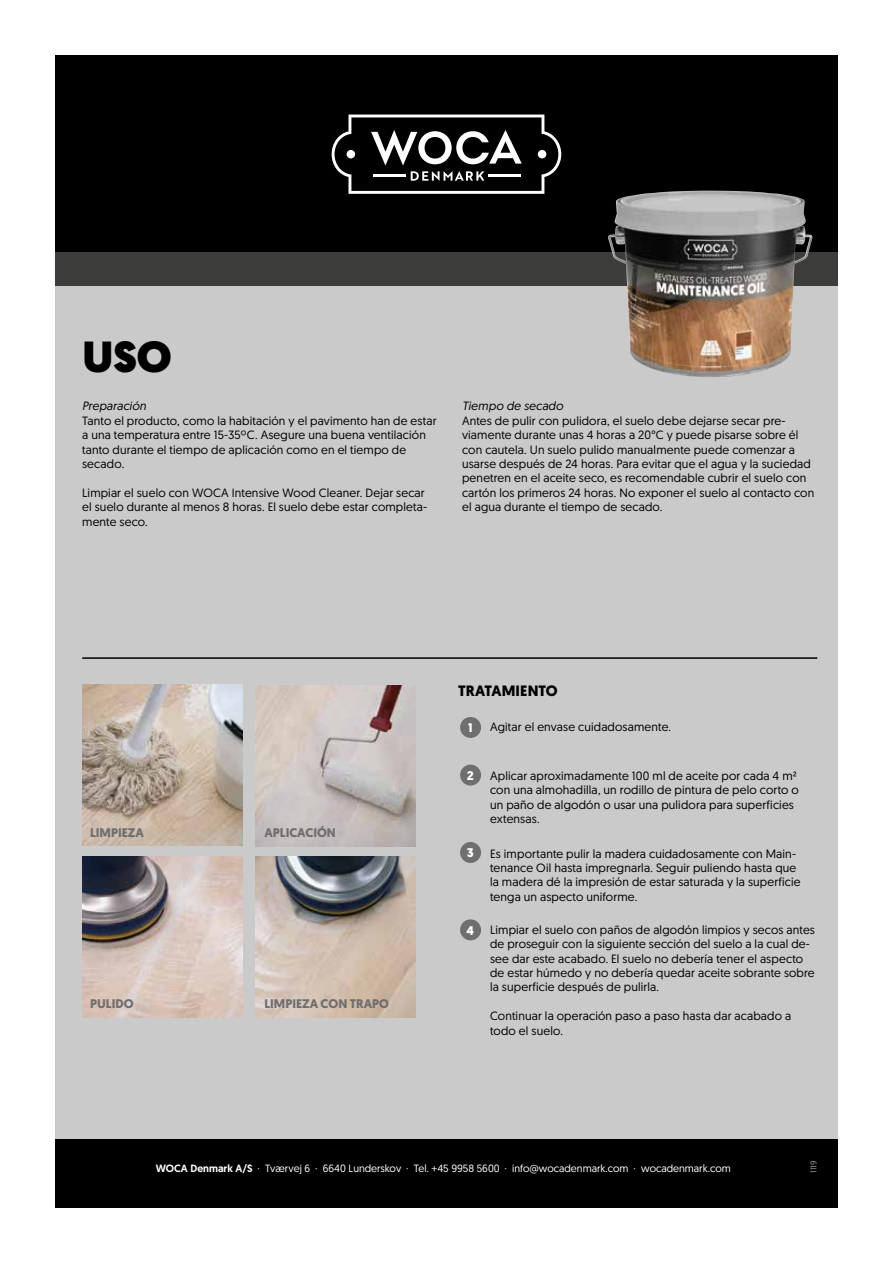
<style>
.page{position:relative;width:893px;height:1263px;background:#fff}
.page>*{position:absolute;margin:0;border:0;box-sizing:border-box;transform-origin:0 0}
.t1{font:900 43.5px "Geomanist";color:#000}
.t2{font:700 15px "Geomanist";color:#000}
.t3{font:700 12.45px "Geomanist";color:#706f6f}
.t4{font:700 12.45px "Geomanist";color:#fff}
.t5{font:12px/14.4px "Geomanist";letter-spacing:.015em;color:#000}
.t6{font:italic 12px "Geomanist";letter-spacing:.01em;color:#000}
.t7{font:10.5px "Geomanist";color:#fff}
.t8{font:8.25px "Geomanist";color:#9d9d9c}
.s1{font-weight:500}
</style>
<div class="page">
<div style="left:55px;top:140px;width:783px;height:1068px;background:#cacaca"></div>
<div style="left:55px;top:251px;width:783px;height:35px;background:#3c3c3b"></div>
<div style="left:55px;top:55px;width:783px;height:197px;background:#000"></div>
<svg style="left:332px;top:115px;width:229px;height:79px;background:#3a3a3a"></svg>
<div style="left:55px;top:1140px;width:783px;height:68px;background:#000"></div>
<hr style="left:82px;top:657px;width:735px;height:2px;background:#000">
<div style="left:460px;top:717px;width:21px;height:21px;background:#706f6f;border-radius:50%"></div>
<div style="left:460px;top:765px;width:21px;height:20px;background:#706f6f;border-radius:50%"></div>
<div style="left:460px;top:842px;width:21px;height:21px;background:#706f6f;border-radius:50%"></div>
<img style="left:608px;top:191px;width:204px;height:186px">
<img style="left:82px;top:685px;width:161px;height:160px">
<img style="left:82px;top:857px;width:161px;height:160px">
<img style="left:255px;top:857px;width:161px;height:160px">
<img style="left:255px;top:686px;width:161px;height:160px">
<div style="left:460px;top:919px;width:21px;height:21px;background:#706f6f;border-radius:50%"></div>
<h1 class="t1" style="left:82px;top:327px;width:91px">USO</h1>
<p class="t6" style="left:82px;top:398px;width:65px">Preparación</p>
<p class="t5" style="left:82px;top:413px;width:356px">Tanto el producto, como la habitación y el pavimento han de estar a una temperatura entre 15-35ºC. Asegure una buena ventilación tanto durante el tiempo de aplicación como en el tiempo de secado.</p>
<p class="t5" style="left:82px;top:485px;width:347px">Limpiar el suelo con WOCA Intensive Wood Cleaner. Dejar secar el suelo durante al menos 8 horas. El suelo debe estar completa&shy;mente seco.</p>
<p class="t6" style="left:462px;top:398px;width:103px">Tiempo de secado</p>
<p class="t5" style="left:462px;top:413px;width:354px">Antes de pulir con pulidora, el suelo debe dejarse secar pre&shy;viamente durante unas 4 horas a 20°C y puede pisarse sobre él con cautela. Un suelo pulido manualmente puede comenzar a usarse después de 24 horas. Para evitar que el agua y la suciedad penetren en el aceite seco, es recomendable cubrir el suelo con cartón los primeros 24 horas. No exponer el suelo al contacto con el agua durante el tiempo de secado.</p>
<p class="t3" style="left:90px;top:824px;width:55px">LIMPIEZA</p>
<p class="t3" style="left:90px;top:995px;width:45px">PULIDO</p>
<p class="t3" style="left:264px;top:824px;width:73px">APLICACIÓN</p>
<p class="t3" style="left:264px;top:995px;width:126px">LIMPIEZA CON TRAPO</p>
<p class="t2" style="left:458px;top:681px;width:101px">TRATAMIENTO</p>
<p class="t4" style="left:468px;top:719px;width:6px">1</p>
<p class="t4" style="left:467px;top:767px;width:8px">2</p>
<p class="t5" style="left:490px;top:720px;width:183px">Agitar el envase cuidadosamente.</p>
<p class="t5" style="left:490px;top:768px;width:310px">Aplicar aproximadamente 100 ml de aceite por cada 4 m² con una almohadilla, un rodillo de pintura de pelo corto o un paño de algodón o usar una pulidora para superficies extensas.</p>
<p class="t4" style="left:467px;top:844px;width:8px">3</p>
<p class="t5" style="left:490px;top:846px;width:312px">Es importante pulir la madera cuidadosamente con Main&shy;tenance Oil hasta impregnarla. Seguir puliendo hasta que la madera dé la impresión de estar saturada y la superficie tenga un aspecto uniforme.</p>
<p class="t4" style="left:467px;top:922px;width:9px">4</p>
<p class="t5" style="left:490px;top:922px;width:326px">Limpiar el suelo con paños de algodón limpios y secos antes de proseguir con la siguiente sección del suelo a la cual de&shy;see dar este acabado. El suelo no debería tener el aspecto de estar húmedo y no debería quedar aceite sobrante sobre la superficie después de pulirla.</p>
<p class="t5" style="left:490px;top:1008px;width:303px">Continuar la operación paso a paso hasta dar acabado a todo el suelo.</p>
<p class="t7" style="left:156px;top:1162px;width:577px"><span class="s1">WOCA Denmark A/S</span> · Tværvej 6 · 6640 Lunderskov · Tel. +45 9958 5600 · info@wocadenmark.com · wocadenmark.com</p>
<p class="t8" style="left:808px;top:1173px;width:14px;rotate:-90deg">1119</p>
</div>
